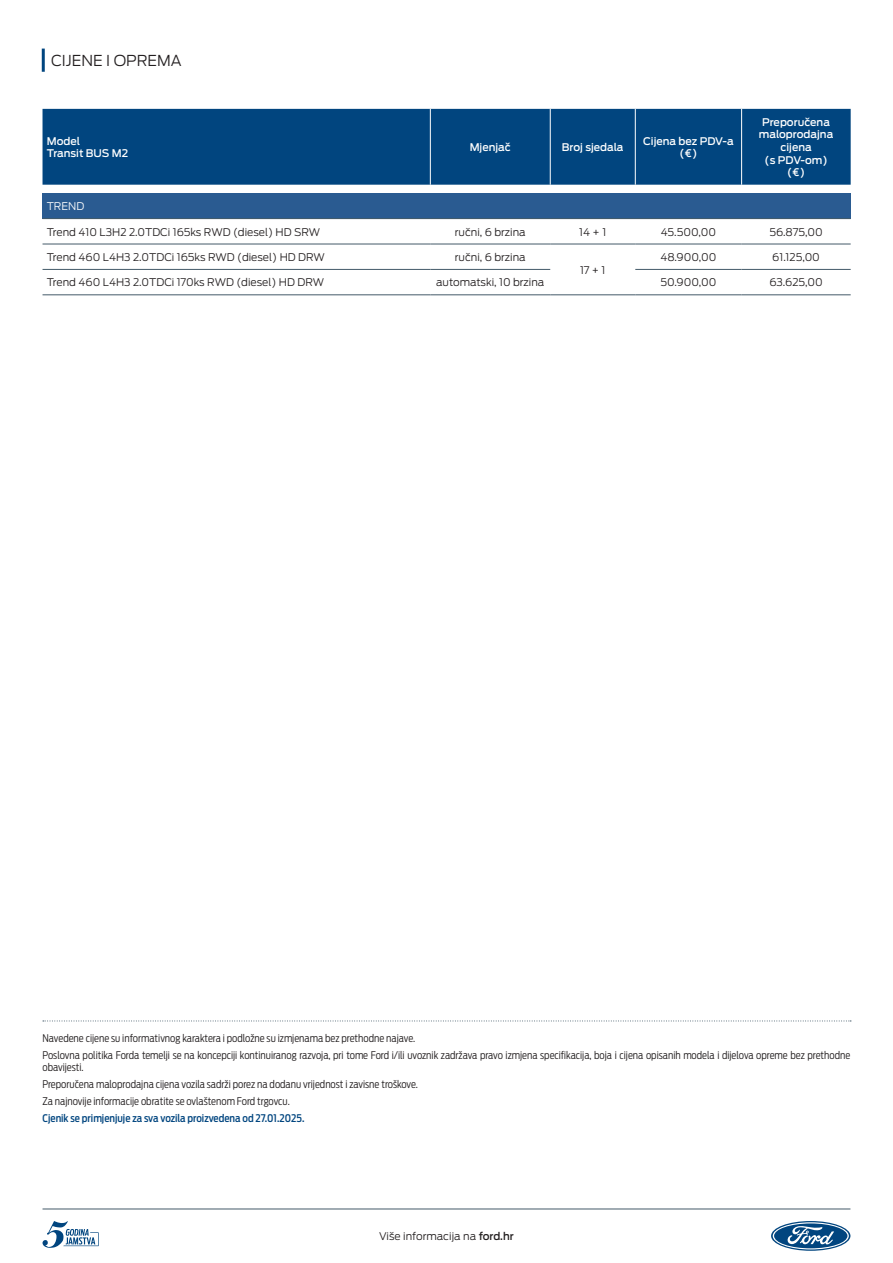
<style>
.page{position:relative;width:893px;height:1263px;background:#fff}
.page>*{position:absolute;margin:0;border:0;box-sizing:border-box;transform-origin:0 0}
.t1{font:300 15px "Ford Antenna";color:#231f20}
.t2{font:300 10.5px/16.8px "Ford Antenna Cond";color:#231f20}
.t3{font:300 10.5px "Ford Antenna";color:#231f20}
.t4{font:500 10.5px/12.6px "Ford Antenna";color:#fff;text-align:center}
.t5{font:500 10.5px "Ford Antenna Cond";color:#01457f}
.t6{font:300 10.5px "Ford Antenna";color:#fff}
.s1{font-weight:500}
</style>
<div class="page">
<hr style="left:43px;top:1209px;width:807px;height:1px;background:#435a69">
<svg style="left:771px;top:1221px;width:79px;height:30px"></svg>
<svg style="left:773px;top:1222px;width:76px;height:27px"></svg>
<svg style="left:42px;top:1221px;width:57px;height:27px"></svg>
<svg style="left:43px;top:1020px;width:808px;height:1px"></svg>
<div style="left:43px;top:109px;width:808px;height:76px;background:#01457f"></div>
<div style="left:43px;top:193px;width:808px;height:26px;background:#2a5b91"></div>
<hr style="left:430px;top:109px;width:1px;height:76px;background:#fff">
<hr style="left:550px;top:109px;width:1px;height:76px;background:#fff">
<hr style="left:635px;top:109px;width:1px;height:76px;background:#fff">
<hr style="left:741px;top:109px;width:1px;height:76px;background:#fff">
<hr style="left:43px;top:218px;width:387px;height:1px;background:#435a69">
<hr style="left:430px;top:218px;width:120px;height:1px;background:#435a69">
<hr style="left:550px;top:218px;width:85px;height:1px;background:#435a69">
<hr style="left:635px;top:218px;width:107px;height:1px;background:#435a69">
<hr style="left:742px;top:218px;width:109px;height:1px;background:#435a69">
<hr style="left:43px;top:244px;width:387px;height:1px;background:#435a69">
<hr style="left:430px;top:244px;width:120px;height:1px;background:#435a69">
<hr style="left:550px;top:244px;width:85px;height:1px;background:#435a69">
<hr style="left:635px;top:244px;width:107px;height:1px;background:#435a69">
<hr style="left:742px;top:244px;width:109px;height:1px;background:#435a69">
<hr style="left:43px;top:269px;width:387px;height:1px;background:#435a69">
<hr style="left:430px;top:269px;width:120px;height:1px;background:#435a69">
<hr style="left:550px;top:295px;width:85px;height:1px;background:#435a69">
<hr style="left:635px;top:269px;width:107px;height:1px;background:#435a69">
<hr style="left:742px;top:269px;width:109px;height:1px;background:#435a69">
<hr style="left:43px;top:295px;width:387px;height:1px;background:#435a69">
<hr style="left:430px;top:295px;width:120px;height:1px;background:#435a69">
<hr style="left:635px;top:295px;width:107px;height:1px;background:#435a69">
<hr style="left:742px;top:295px;width:109px;height:1px;background:#435a69">
<hr style="left:42px;top:49px;width:3px;height:23px;background:#01457f">
<h1 class="t1" style="left:51px;top:48px;width:132px">cijene I OPREMA</h1>
<p class="t4" style="left:47px;top:133px;width:83px;text-align:left">Model<br>Transit BUS M2</p>
<p class="t4" style="left:470px;top:140px;width:43px">Mjenjač</p>
<p class="t4" style="left:562px;top:140px;width:63px">Broj sjedala</p>
<p class="t4" style="left:643px;top:133px;width:92px">Cijena bez PDV-a (€)</p>
<p class="t4" style="left:759px;top:114px;width:76px">Preporučena maloprodajna cijena<br>(s PDV-om) (€)</p>
<p class="t6" style="left:47px;top:197px;width:39px">TREND</p>
<p class="t3" style="left:47px;top:223px;width:275px">Trend 410 L3H2 2.0TDCi 165ks RWD (diesel) HD SRW</p>
<p class="t3" style="left:455px;top:223px;width:72px">ručni, 6 brzina</p>
<p class="t3" style="left:579px;top:223px;width:28px">14 + 1</p>
<p class="t3" style="left:661px;top:223px;width:57px">45.500,00</p>
<p class="t3" style="left:769px;top:223px;width:55px">56.875,00</p>
<p class="t3" style="left:47px;top:248px;width:280px">Trend 460 L4H3 2.0TDCi 165ks RWD (diesel) HD DRW</p>
<p class="t3" style="left:455px;top:248px;width:72px">ručni, 6 brzina</p>
<p class="t3" style="left:580px;top:261px;width:27px">17 + 1</p>
<p class="t3" style="left:660px;top:248px;width:58px">48.900,00</p>
<p class="t3" style="left:772px;top:248px;width:49px">61.125,00</p>
<p class="t3" style="left:47px;top:274px;width:279px">Trend 460 L4H3 2.0TDCi 170ks RWD (diesel) HD DRW</p>
<p class="t3" style="left:436px;top:274px;width:110px">automatski, 10 brzina</p>
<p class="t3" style="left:660px;top:274px;width:58px">50.900,00</p>
<p class="t3" style="left:769px;top:274px;width:55px">63.625,00</p>
<p class="t2" style="left:43px;top:1028px;width:809px">Navedene cijene su informativnog karaktera i podložne su izmjenama bez prethodne najave.<br>Poslovna politika Forda temelji se na koncepciji kontinuiranog razvoja, pri tome Ford i/ili uvoznik zadržava pravo izmjena specifikacija, boja i cijena opisanih modela i dijelova opreme bez prethodne</p>
<p class="t2" style="left:43px;top:1058px;width:377px">obavijesti.<br>Preporučena maloprodajna cijena vozila sadrži porez na dodanu vrijednost i zavisne troškove.<br>Za najnovije informacije obratite se ovlaštenom Ford trgovcu.</p>
<p class="t5" style="left:43px;top:1109px;width:263px">Cjenik se primjenjuje za sva vozila proizvedena od 27.01.2025.</p>
<p class="t3" style="left:379px;top:1227px;width:136px">Više informacija na <span class="s1">ford.hr</span></p>
</div>
